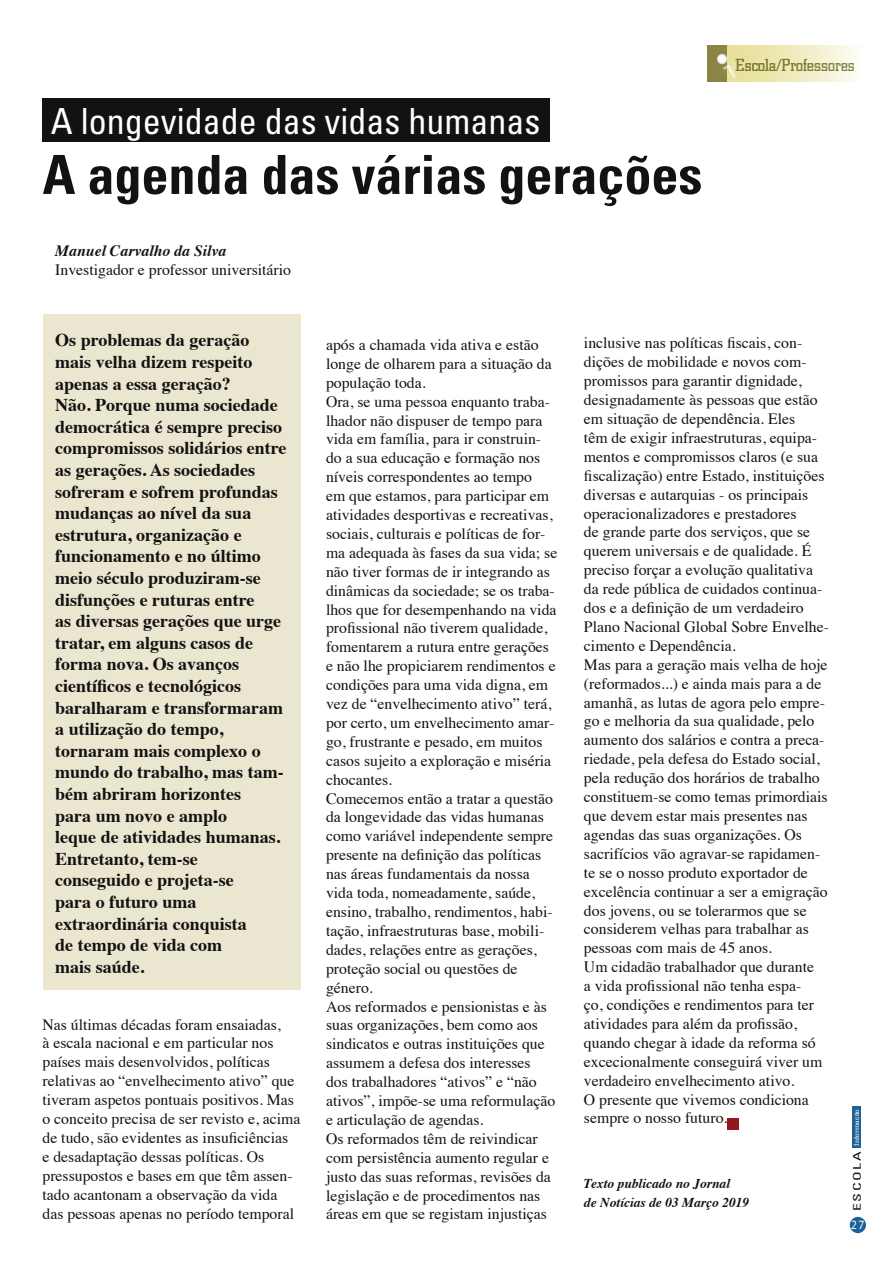
<style>
.page{position:relative;width:893px;height:1263px;background:#fff}
.page>*{position:absolute;margin:0;border:0;box-sizing:border-box;transform-origin:0 0}
.t1{font:700 condensed 54px "Univers";color:#121212}
.t2{font:condensed 36px "Univers";color:#fff}
.t3{font:700 18px/21.6px "Times";color:#121212}
.t4{font:18px "Civic";color:#7d7c31}
.t5{font:15.75px/18.9px "Times";color:#121212}
.t6{font:italic 700 15.75px "Times";color:#121212}
.t7{font:italic 700 13.5px/18.9px "Times";color:#121212}
.t8{font:12px "Andale Mono";color:#fff}
.t9{font:condensed 10.5px "Univers";letter-spacing:.1em;color:#121212;scale:1.5 1}
.t10{font:6.75px "Civic";letter-spacing:.01em;color:#fff;scale:1.33 1}
</style>
<div class="page">
<div style="left:852px;top:1106px;width:9px;height:42px;background:#1d6198"></div>
<div style="left:850px;top:1217px;width:16px;height:16px;background:#1d6198;border-radius:50%"></div>
<div style="left:727px;top:45px;width:136px;height:37px;background:linear-gradient(to right,#e5dd90,#fcfbf4)"></div>
<div style="left:708px;top:45px;width:19px;height:37px;background:#8b8446"></div>
<div style="left:720px;top:56px;width:26px;height:27px;background:#fff;opacity:.25"></div>
<svg style="left:717px;top:53px;width:11px;height:12px"></svg>
<svg style="left:723px;top:64px;width:14px;height:16px"></svg>
<div style="left:43px;top:314px;width:257px;height:676px;background:#ebe6cf"></div>
<div style="left:727px;top:1118px;width:12px;height:11px;background:#93171e"></div>
<div style="left:43px;top:98px;width:507px;height:44px;background:#121212"></div>
<h2 class="t2" style="left:51px;top:99px;width:491px">A longevidade das vidas humanas</h2>
<h1 class="t1" style="left:43px;top:142px;width:661px">A agenda das várias gerações</h1>
<p class="t6" style="left:55px;top:236px;width:173px">Manuel Carvalho da Silva</p>
<p class="t5" style="left:55px;top:259px;width:237px">Investigador e professor universitário</p>
<p class="t4" style="left:735px;top:56px;width:121px">Escola/Professores</p>
<p class="t3" style="left:55px;top:327px;width:233px">Os problemas da geração mais velha dizem respeito apenas a essa geração?<br>Não. Porque numa sociedade democrática é sempre preciso compromissos solidários entre as gerações. As sociedades sofreram e sofrem profundas mudanças ao nível da sua estrutura, organização e funcionamento e no último meio século produziram-se disfunções e ruturas entre<br>as diversas gerações que urge tratar, em alguns casos de forma nova. Os avanços científicos e tecnológicos baralharam e transformaram a utilização do tempo, tornaram mais complexo o mundo do trabalho, mas tam&shy;bém abriram horizontes<br>para um novo e amplo<br>leque de atividades humanas.<br>Entretanto, tem-se conseguido e projeta-se<br>para o futuro uma extraordinária conquista<br>de tempo de vida com<br>mais saúde.</p>
<p class="t5" style="left:43px;top:1013px;width:259px">Nas últimas décadas foram ensaiadas,<br>à escala nacional e em particular nos países mais desenvolvidos, políticas relativas ao “envelhecimento ativo” que tiveram aspetos pontuais positivos. Mas o conceito precisa de ser revisto e, acima de tudo, são evidentes as insuficiências<br>e desadaptação dessas políticas. Os pressupostos e bases em que têm assen&shy;tado acantonam a observação da vida das pessoas apenas no período temporal</p>
<p class="t5" style="left:326px;top:334px;width:233px">após a chamada vida ativa e estão longe de olharem para a situação da população toda.<br>Ora, se uma pessoa enquanto traba&shy;lhador não dispuser de tempo para vida em família, para ir construin&shy;do a sua educação e formação nos níveis correspondentes ao tempo<br>em que estamos, para participar em atividades desportivas e recreativas, sociais, culturais e políticas de for&shy;ma adequada às fases da sua vida; se não tiver formas de ir integrando as dinâmicas da sociedade; se os traba&shy;lhos que for desempenhando na vida profissional não tiverem qualidade, fomentarem a rutura entre gerações e não lhe propiciarem rendimentos e condições para uma vida digna, em vez de “envelhecimento ativo” terá, por certo, um envelhecimento amar&shy;go, frustrante e pesado, em muitos casos sujeito a exploração e miséria chocantes.<br>Comecemos então a tratar a questão da longevidade das vidas humanas como variável independente sempre presente na definição das políticas nas áreas fundamentais da nossa vida toda, nomeadamente, saúde, ensino, trabalho, rendimentos, habi&shy;tação, infraestruturas base, mobili&shy;dades, relações entre as gerações, proteção social ou questões de género.<br>Aos reformados e pensionistas e às suas organizações, bem como aos sindicatos e outras instituições que assumem a defesa dos interesses<br>dos trabalhadores “ativos” e “não ativos”, impõe-se uma reformulação e articulação de agendas.<br>Os reformados têm de reivindicar com persistência aumento regular e justo das suas reformas, revisões da legislação e de procedimentos nas áreas em que se registam injustiças</p>
<p class="t5" style="left:584px;top:332px;width:246px">inclusive nas políticas fiscais, con&shy;dições de mobilidade e novos com&shy;promissos para garantir dignidade, designadamente às pessoas que estão em situação de dependência. Eles<br>têm de exigir infraestruturas, equipa&shy;mentos e compromissos claros (e sua fiscalização) entre Estado, instituições diversas e autarquias - os principais operacionalizadores e prestadores<br>de grande parte dos serviços, que se querem universais e de qualidade. É preciso forçar a evolução qualitativa da rede pública de cuidados continua&shy;dos e a definição de um verdadeiro Plano Nacional Global Sobre Envelhe&shy;cimento e Dependência.<br>Mas para a geração mais velha de hoje (reformados...) e ainda mais para a de amanhã, as lutas de agora pelo empre&shy;go e melhoria da sua qualidade, pelo aumento dos salários e contra a preca&shy;riedade, pela defesa do Estado social, pela redução dos horários de trabalho constituem-se como temas primordiais que devem estar mais presentes nas agendas das suas organizações. Os sacrifícios vão agravar-se rapidamen&shy;te se o nosso produto exportador de excelência continuar a ser a emigração dos jovens, ou se tolerarmos que se considerem velhas para trabalhar as pessoas com mais de 45 anos.<br>Um cidadão trabalhador que durante<br>a vida profissional não tenha espa-<br>ço, condições e rendimentos para ter atividades para além da profissão, quando chegar à idade da reforma só excecionalmente conseguirá viver um verdadeiro envelhecimento ativo.<br>O presente que vivemos condiciona sempre o nosso futuro.</p>
<p class="t7" style="left:584px;top:1173px;width:167px">Texto publicado no Jornal<br>de Notícias de 03 Março 2019</p>
<p class="t10" style="left:853px;top:1145px;width:29px;rotate:-90deg">Informação</p>
<p class="t9" style="left:850px;top:1211px;width:41px;rotate:-90deg">ESCOLA</p>
<p class="t8" style="left:850px;top:1217px;width:16px">27</p>
</div>
